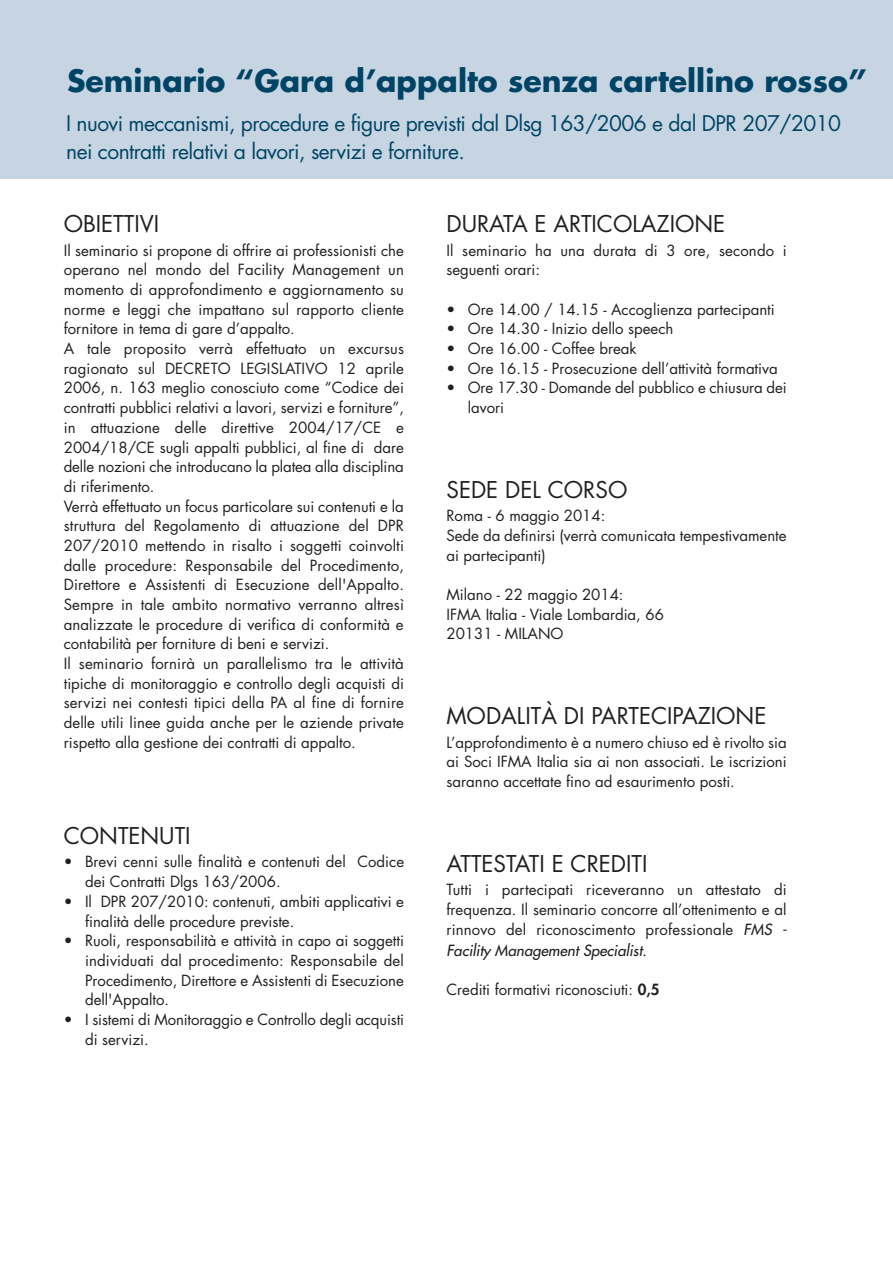
<style>
.page{position:relative;width:893px;height:1263px;background:#fff}
.page>*{position:absolute;margin:0;border:0;box-sizing:border-box;transform-origin:0 0}
.t1{font:700 30px "Futura";color:#004465}
.t2{font:22.5px "Futura";color:#231f20}
.t3{font:21px/27.6px "Futura";letter-spacing:-.025em;color:#004465}
.t4{font:15px/19.6px "Futura";color:#231f20}
.s1{font-style:italic}
.s2{font-weight:800}
</style>
<div class="page">
<div style="left:0;top:0;width:893px;height:179px;background:#c7d5e2"></div>
<h1 class="t1" style="left:67px;top:67px;width:801px">Seminario “Gara d’appalto senza cartellino rosso”</h1>
<h3 class="t3" style="left:66px;top:111px;width:776px">I nuovi meccanismi, procedure e figure previsti dal Dlsg 163/2006 e dal DPR 207/2010 nei contratti relativi a lavori, servizi e forniture.</h3>
<h2 class="t2" style="left:64px;top:214px;width:97px">OBIETTIVI</h2>
<p class="t4" style="left:64px;top:242px;width:342px">Il seminario si propone di offrire ai professionisti che operano nel mondo del Facility Management un momento di approfondimento e aggiornamento su norme e leggi che impattano sul rapporto cliente fornitore in tema di gare d’appalto.<br>A tale proposito verrà effettuato un excursus ragionato sul DECRETO LEGISLATIVO 12 aprile 2006, n. 163 meglio conosciuto come “Codice dei contratti pubblici relativi a lavori, servizi e forniture”, in attuazione delle direttive 2004/17/CE e 2004/18/CE sugli appalti pubblici, al fine di dare delle nozioni che introducano la platea alla disciplina di riferimento.<br>Verrà effettuato un focus particolare sui contenuti e la struttura del Regolamento di attuazione del DPR 207/2010 mettendo in risalto i soggetti coinvolti dalle procedure: Responsabile del Procedimento, Direttore e Assistenti di Esecuzione dell'Appalto.<br>Sempre in tale ambito normativo verranno altresì analizzate le procedure di verifica di conformità e contabilità per forniture di beni e servizi.<br>Il seminario fornirà un parallelismo tra le attività tipiche di monitoraggio e controllo degli acquisti di servizi nei contesti tipici della PA al fine di fornire delle utili linee guida anche per le aziende private rispetto alla gestione dei contratti di appalto.</p>
<h2 class="t2" style="left:64px;top:825px;width:128px">CONTENUTI</h2>
<p class="t4" style="left:85px;top:853px;width:321px;text-indent:-21px">• Brevi cenni sulle finalità e contenuti del Codice dei Contratti Dlgs 163/2006.</p>
<p class="t4" style="left:85px;top:893px;width:320px;text-indent:-21px">• Il DPR 207/2010: contenuti, ambiti applicativi e finalità delle procedure previste.</p>
<p class="t4" style="left:85px;top:932px;width:320px;text-align:justify;text-indent:-21px">• Ruoli, responsabilità e attività in capo ai soggetti individuati dal procedimento: Responsabile del Procedimento, Direttore e Assistenti di Esecuzione dell'Appalto.</p>
<p class="t4" style="left:85px;top:1011px;width:321px;text-indent:-21px">• I sistemi di Monitoraggio e Controllo degli acquisti di servizi.</p>
<h2 class="t2" style="left:446px;top:214px;width:280px">DURATA E ARTICOLAZIONE</h2>
<p class="t4" style="left:446px;top:242px;width:342px">Il seminario ha una durata di 3 ore, secondo i seguenti orari:</p>
<p class="t4" style="left:446px;top:301px;width:330px">• Ore 14.00 / 14.15 - Accoglienza partecipanti</p>
<p class="t4" style="left:446px;top:320px;width:228px">• Ore 14.30 - Inizio dello speech</p>
<p class="t4" style="left:446px;top:340px;width:192px">• Ore 16.00 - Coffee break</p>
<p class="t4" style="left:446px;top:360px;width:333px">• Ore 16.15 - Prosecuzione dell’attività formativa</p>
<p class="t4" style="left:468px;top:379px;width:320px;text-indent:-21px">• Ore 17.30 - Domande del pubblico e chiusura dei lavori</p>
<h2 class="t2" style="left:446px;top:479px;width:182px">SEDE DEL CORSO</h2>
<p class="t4" style="left:446px;top:507px;width:342px">Roma - 6 maggio 2014:<br>Sede da definirsi (verrà comunicata tempestivamente ai partecipanti)</p>
<p class="t4" style="left:446px;top:586px;width:219px">Milano - 22 maggio 2014:<br>IFMA Italia - Viale Lombardia, 66<br>20131 - MILANO</p>
<h2 class="t2" style="left:446px;top:706px;width:321px">MODALITÀ DI PARTECIPAZIONE</h2>
<p class="t4" style="left:446px;top:733px;width:342px;text-align:justify">L’approfondimento è a numero chiuso ed è rivolto sia ai Soci IFMA Italia sia ai non associati. Le iscrizioni saranno accettate fino ad esaurimento posti.</p>
<h2 class="t2" style="left:446px;top:853px;width:202px">ATTESTATI E CREDITI</h2>
<p class="t4" style="left:446px;top:881px;width:342px;line-height:20.1px;text-align:justify">Tutti i partecipati riceveranno un attestato di frequenza. Il seminario concorre all’ottenimento e al rinnovo del riconoscimento professionale <span class="s1">FMS - Facility Management Specialist.</span></p>
<p class="t4" style="left:446px;top:981px;width:214px">Crediti formativi riconosciuti: <span class="s2">0,5</span></p>
</div>
